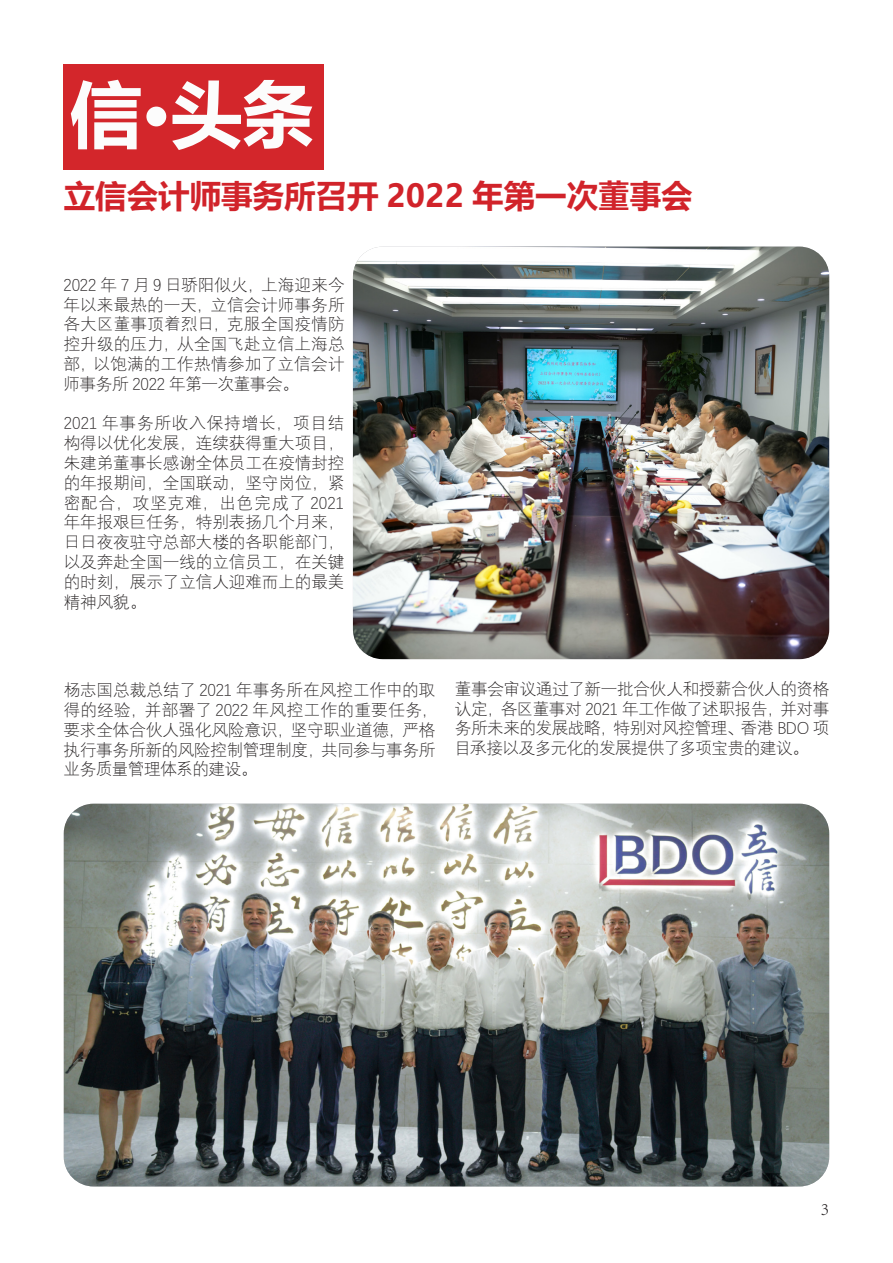
<style>
.page{position:relative;width:893px;height:1263px;background:#fff}
.page>*{position:absolute;margin:0;border:0;box-sizing:border-box;transform-origin:0 0}
.t1{font:700 72px "Microsoft Ya Hei";color:#fcfcfc}
.t2{font:700 31.5px "Microsoft Ya Hei";color:#d1232a}
.t3{font:300 18px "Adobe Song Std";color:#231f20}
.t4{font:300 16.5px/19.8px "Deng Xian";letter-spacing:-.005em;color:#231f20;text-align:justify}
</style>
<div class="page">
<div style="left:64px;top:64px;width:260px;height:106px;background:#d3262b"></div>
<img style="left:353px;top:247px;width:476px;height:412px">
<img style="left:64px;top:804px;width:765px;height:382px">
<p class="t1" style="left:70px;top:64px;width:246px">信·头条</p>
<p class="t2" style="left:64px;top:174px;width:630px">立信会计师事务所召开 2022 年第一次董事会</p>
<p class="t4" style="left:64px;top:274px;width:283px">2022 年 7 月 9 日骄阳似火，上海迎来今年以来最热的一天，立信会计师事务所各大区董事顶着烈日，克服全国疫情防控升级的压力，从全国飞赴立信上海总部，以饱满的工作热情参加了立信会计师事务所 2022 年第一次董事会。</p>
<p class="t4" style="left:64px;top:413px;width:282px">2021 年事务所收入保持增长，项目结构得以优化发展，连续获得重大项目，朱建弟董事长感谢全体员工在疫情封控的年报期间，全国联动，坚守岗位，紧密配合，攻坚克难，出色完成了 2021年年报艰巨任务，特别表扬几个月来，日日夜夜驻守总部大楼的各职能部门，以及奔赴全国一线的立信员工，在关键的时刻，展示了立信人迎难而上的最美精神风貌。</p>
<p class="t4" style="left:64px;top:680px;width:376px;text-align:left">杨志国总裁总结了 2021 年事务所在风控工作中的取得的经验，并部署了 2022 年风控工作的重要任务，要求全体合伙人强化风险意识，坚守职业道德，严格执行事务所新的风险控制管理制度，共同参与事务所业务质量管理体系的建设。</p>
<p class="t4" style="left:454px;top:678px;width:377px">董事会审议通过了新一批合伙人和授薪合伙人的资格认定，各区董事对 2021 年工作做了述职报告，并对事务所未来的发展战略，特别对风控管理、香港 BDO 项目承接以及多元化的发展提供了多项宝贵的建议。</p>
<p class="t3" style="left:821px;top:1199px;width:10px">3</p>
</div>
